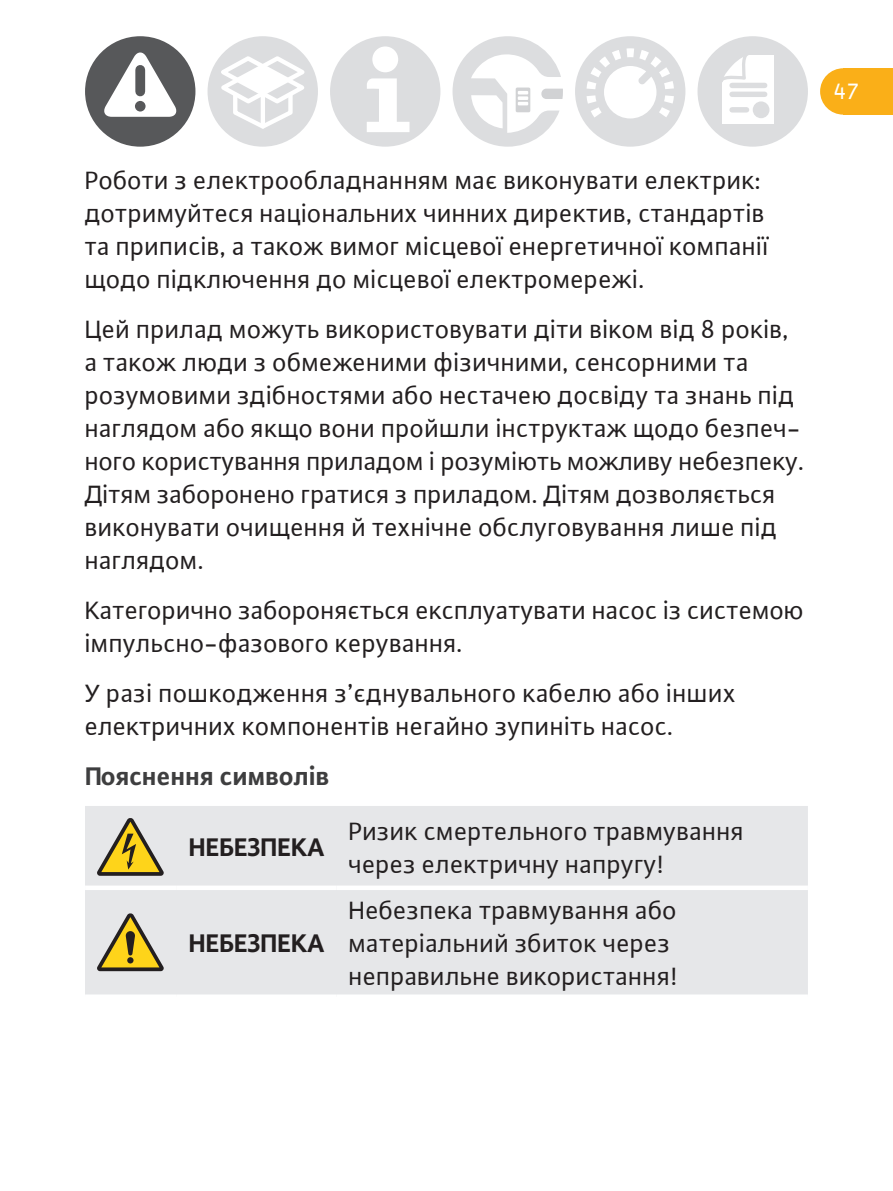
<style>
.page{position:relative;width:893px;height:1191px;background:#fff}
.page>*{position:absolute;margin:0;border:0;box-sizing:border-box;transform-origin:0 0}
.t1{font:27px/33px "WILO Plus Global";color:#231f20}
.t2{font:700 27px "WILO Plus Global";letter-spacing:-.01em;color:#231f20}
.t3{font:700 27px "WILO Plus Global";color:#3e3e3f}
.t4{font:24px "WILO Plus Global";color:#fff}
</style>
<div class="page">
<div style="left:208px;top:36px;width:110px;height:111px;background:#dcdddf;border-radius:50%"></div>
<svg style="left:214px;top:53px;width:97px;height:76px"></svg>
<div style="left:330px;top:36px;width:110px;height:111px;background:#dcdddf;border-radius:50%"></div>
<div style="left:372px;top:46px;width:26px;height:26px;background:#fff;border-radius:50%"></div>
<svg style="left:367px;top:78px;width:42px;height:54px"></svg>
<svg style="left:453px;top:36px;width:110px;height:111px"></svg>
<div style="left:575px;top:36px;width:110px;height:111px;background:#dcdddf;border-radius:50%"></div>
<svg style="left:586px;top:48px;width:88px;height:70px"></svg>
<div style="left:697px;top:36px;width:111px;height:111px;background:#dcdddf;border-radius:50%"></div>
<div style="left:722px;top:55px;width:52px;height:68px;background:#fff"></div>
<svg style="left:717px;top:44px;width:31px;height:41px"></svg>
<div style="left:753px;top:101px;width:16px;height:17px;background:#dcdddf;border-radius:50%"></div>
<div style="left:732px;top:92px;width:33px;height:5px;background:#dcdddf"></div>
<div style="left:732px;top:83px;width:33px;height:5px;background:#dcdddf"></div>
<div style="left:732px;top:107px;width:15px;height:6px;background:#dcdddf"></div>
<div style="left:820px;top:68px;width:46px;height:47px;background:#faaf18;border-radius:50%"></div>
<div style="left:843px;top:68px;width:50px;height:47px;background:#faaf18"></div>
<div style="left:85px;top:36px;width:110px;height:111px;background:#57585a;border-radius:50%"></div>
<svg style="left:102px;top:51px;width:75px;height:66px"></svg>
<div style="left:135px;top:70px;width:10px;height:21px;background:#57585a"></div>
<div style="left:135px;top:101px;width:11px;height:10px;background:#57585a;border-radius:50%"></div>
<div style="left:85px;top:806px;width:723px;height:188px;background:#e6e7e9"></div>
<div style="left:85px;top:885px;width:92px;height:5px;background:#fff"></div>
<div style="left:177px;top:885px;width:160px;height:5px;background:#fff"></div>
<div style="left:337px;top:885px;width:471px;height:5px;background:#fff"></div>
<svg style="left:97px;top:818px;width:67px;height:57px;background:#c3b577"></svg>
<svg style="left:97px;top:913px;width:67px;height:58px;background:#c1b377"></svg>
<p class="t1" style="left:85px;top:163px;width:685px">Роботи з електрообладнанням має виконувати електрик: дотримуйтеся національних чинних директив, стандартів та приписів, а також вимог місцевої енергетичної компанії щодо підключення до місцевої електромережі.</p>
<p class="t1" style="left:85px;top:312px;width:721px">Цей прилад можуть використовувати діти віком від 8 років, а також люди з обмеженими фізичними, сенсорними та розумовими здібностями або нестачею досвіду та знань під наглядом або якщо вони пройшли інструктаж щодо безпеч&shy;ного користування приладом і розуміють можливу небезпеку.<br>Дітям заборонено гратися з приладом. Дітям дозволяється виконувати очищення й технічне обслуговування лише під наглядом.</p>
<p class="t1" style="left:85px;top:593px;width:721px">Категорично забороняється експлуатувати насос із системою імпульсно-фазового керування.</p>
<p class="t1" style="left:85px;top:676px;width:652px">У разі пошкодження з’єднувального кабелю або інших електричних компонентів негайно зупиніть насос.</p>
<p class="t3" style="left:85px;top:759px;width:246px">Пояснення символів</p>
<p class="t2" style="left:189px;top:831px;width:137px">НЕБЕЗПЕКА</p>
<p class="t2" style="left:189px;top:926px;width:137px">НЕБЕЗПЕКА</p>
<p class="t1" style="left:349px;top:814px;width:397px">Ризик смертельного травмування через електричну напругу!</p>
<p class="t1" style="left:349px;top:893px;width:331px">Небезпека травмування або матеріальний збиток через неправильне використання!</p>
<p class="t4" style="left:834px;top:77px;width:27px">47</p>
</div>
